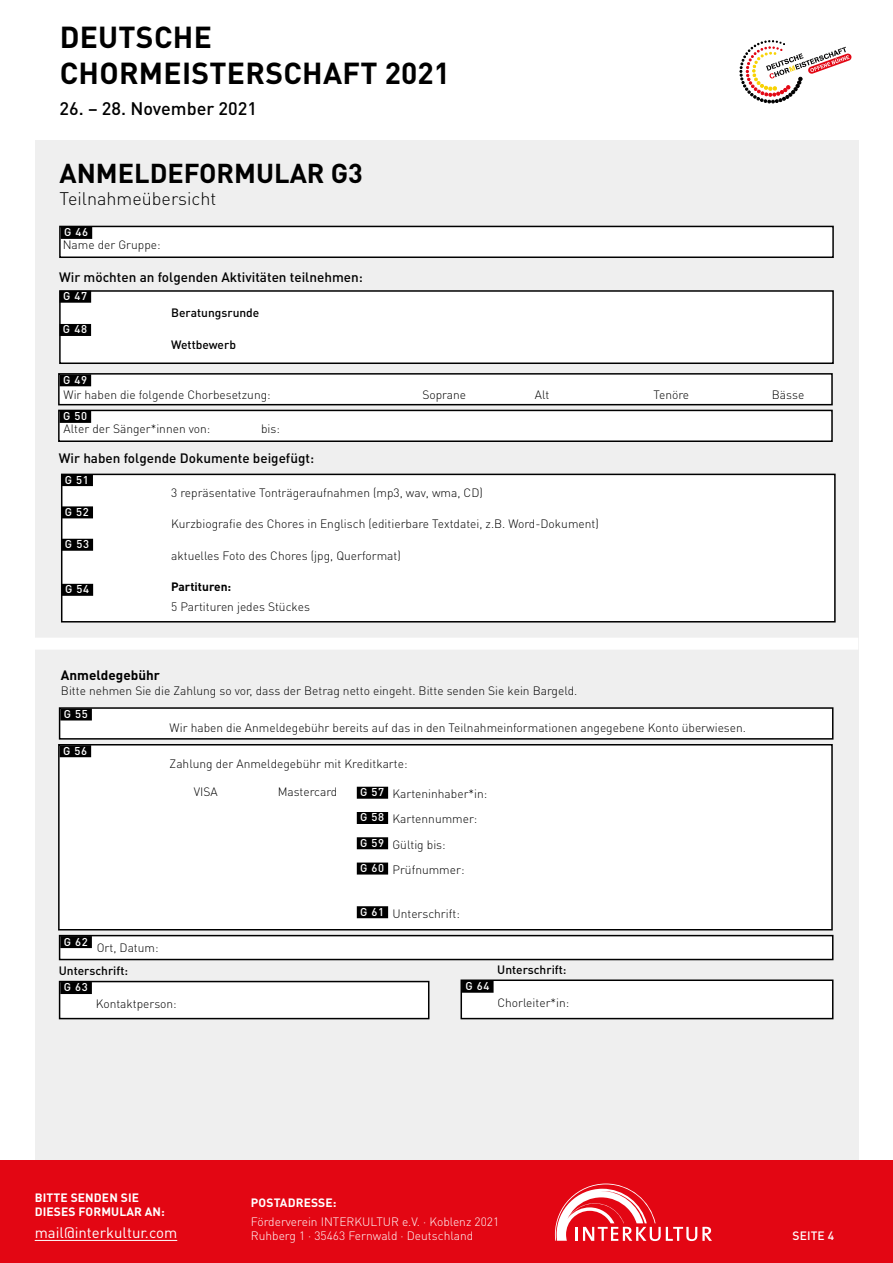
<style>
.page{position:relative;width:893px;height:1263px;background:#fff}
.page>*{position:absolute;margin:0;border:0;box-sizing:border-box;transform-origin:0 0}
.t1{font:700 30px/36px "DIN Pro";letter-spacing:.01em;color:#000}
.t2{font:700 27px "DIN Pro";color:#000}
.t3{font:500 18px "DIN Pro";color:#000}
.t4{font:300 18px "DIN Pro";color:#000}
.t5{font:15px "DIN Pro";color:#fff}
.t6{font:500 13.5px "DIN Pro";color:#000}
.t7{font:700 13.5px "DIN Pro";color:#000}
.t8{font:300 12px/25.5px "DIN Pro";color:#000}
.t9{font:300 12px/14.4px "DIN Pro";color:#fff}
.t10{font:500 12px "DIN Pro";color:#000}
.t11{font:700 12px/14.4px "DIN Pro";letter-spacing:.01em;color:#fff}
.t12{font:700 12px "DIN Pro";color:#000}
.t13{font:500 12px "DIN Pro";letter-spacing:.01em;color:#fff}
.t14{font:500 11.25px "DIN Pro";letter-spacing:.06em;color:#fff}
</style>
<div class="page">
<div style="left:35px;top:140px;width:823px;height:1021px;background:#efefef"></div>
<div style="left:0;top:1161px;width:893px;height:102px;background:#e30613"></div>
<svg style="left:555px;top:1183px;width:157px;height:58px"></svg>
<div style="left:60px;top:291px;width:773px;height:72px;background:#fff"></div>
<div style="left:59px;top:290px;width:775px;height:74px;border:2px solid #000"></div>
<div style="left:62px;top:474px;width:773px;height:148px;background:#fff"></div>
<div style="left:61px;top:474px;width:775px;height:148px;border:2px solid #000"></div>
<div style="left:60px;top:226px;width:773px;height:31px;background:#fff"></div>
<div style="left:61px;top:227px;width:31px;height:12px;background:#000"></div>
<div style="left:59px;top:226px;width:775px;height:32px;border:2px solid #000"></div>
<div style="left:61px;top:474px;width:32px;height:12px;background:#000"></div>
<div style="left:61px;top:506px;width:32px;height:12px;background:#000"></div>
<div style="left:62px;top:539px;width:31px;height:12px;background:#000"></div>
<div style="left:62px;top:584px;width:31px;height:12px;background:#000"></div>
<div style="left:60px;top:291px;width:31px;height:12px;background:#000"></div>
<div style="left:60px;top:324px;width:31px;height:12px;background:#000"></div>
<div style="left:60px;top:708px;width:773px;height:31px;background:#fff"></div>
<div style="left:60px;top:708px;width:32px;height:12px;background:#000"></div>
<div style="left:59px;top:707px;width:774px;height:33px;border:2px solid #000"></div>
<div style="left:59px;top:745px;width:773px;height:185px;background:#fff"></div>
<div style="left:60px;top:745px;width:31px;height:12px;background:#000"></div>
<div style="left:58px;top:744px;width:775px;height:186px;border:2px solid #000"></div>
<div style="left:35px;top:638px;width:823px;height:12px;background:#fff"></div>
<div style="left:357px;top:787px;width:31px;height:12px;background:#000"></div>
<div style="left:357px;top:812px;width:31px;height:12px;background:#000"></div>
<div style="left:357px;top:837px;width:31px;height:12px;background:#000"></div>
<div style="left:357px;top:862px;width:31px;height:12px;background:#000"></div>
<div style="left:357px;top:906px;width:31px;height:12px;background:#000"></div>
<div style="left:60px;top:935px;width:773px;height:24px;background:#fff"></div>
<div style="left:60px;top:936px;width:32px;height:12px;background:#000"></div>
<div style="left:59px;top:935px;width:774px;height:25px;border:2px solid #000"></div>
<div style="left:60px;top:981px;width:369px;height:37px;background:#fff"></div>
<div style="left:60px;top:982px;width:32px;height:12px;background:#000"></div>
<div style="left:59px;top:981px;width:370px;height:38px;border:2px solid #000"></div>
<div style="left:461px;top:980px;width:372px;height:38px;background:#fff"></div>
<div style="left:462px;top:981px;width:32px;height:12px;background:#000"></div>
<div style="left:460px;top:979px;width:373px;height:40px;border:2px solid #000"></div>
<div style="left:59px;top:374px;width:773px;height:31px;background:#fff"></div>
<div style="left:60px;top:374px;width:31px;height:12px;background:#000"></div>
<div style="left:58px;top:373px;width:775px;height:32px;border:2px solid #000"></div>
<div style="left:59px;top:410px;width:773px;height:31px;background:#fff"></div>
<div style="left:60px;top:411px;width:31px;height:12px;background:#000"></div>
<div style="left:58px;top:410px;width:775px;height:32px;border:2px solid #000"></div>
<hr style="left:35px;top:1240px;width:142px;height:1px;background:#fff">
<svg style="left:740px;top:41px;width:112px;height:62px"></svg>
<h1 class="t1" style="left:60px;top:18px;width:392px">DEUTSCHE<br>CHORMEISTERSCHAFT 2021</h1>
<h3 class="t3" style="left:60px;top:96px;width:199px">26. – 28. November 2021</h3>
<h2 class="t2" style="left:60px;top:155px;width:305px">ANMELDEFORMULAR G3</h2>
<h3 class="t4" style="left:60px;top:186px;width:158px">Teilnahmeübersicht</h3>
<p class="t14" style="left:64px;top:225px;width:26px">G 46</p>
<p class="t8" style="left:63px;top:231px;width:99px">Name der Gruppe:</p>
<p class="t6" style="left:59px;top:268px;width:305px">Wir möchten an folgenden Aktivitäten teilnehmen:</p>
<p class="t14" style="left:63px;top:288px;width:26px">G 47</p>
<p class="t14" style="left:63px;top:322px;width:26px">G 48</p>
<p class="t10" style="left:171px;top:305px;width:90px">Beratungsrunde</p>
<p class="t10" style="left:171px;top:336px;width:66px">Wettbewerb</p>
<p class="t14" style="left:63px;top:372px;width:26px">G 49</p>
<p class="t14" style="left:63px;top:409px;width:26px">G 50</p>
<p class="t8" style="left:64px;top:381px;width:209px">Wir haben die folgende Chorbesetzung:</p>
<p class="t8" style="left:422px;top:381px;width:45px">Soprane</p>
<p class="t8" style="left:535px;top:381px;width:16px">Alt</p>
<p class="t8" style="left:653px;top:381px;width:37px">Tenöre</p>
<p class="t8" style="left:772px;top:381px;width:34px">Bässe</p>
<p class="t8" style="left:64px;top:415px;width:148px">Alter der Sänger*innen von:</p>
<p class="t8" style="left:261px;top:415px;width:20px">bis:</p>
<p class="t6" style="left:59px;top:448px;width:257px">Wir haben folgende Dokumente beigefügt:</p>
<p class="t14" style="left:65px;top:472px;width:26px">G 51</p>
<p class="t14" style="left:65px;top:504px;width:26px">G 52</p>
<p class="t14" style="left:65px;top:536px;width:26px">G 53</p>
<p class="t14" style="left:65px;top:581px;width:26px">G 54</p>
<p class="t8" style="left:171px;top:479px;width:313px">3 repräsentative Tonträgeraufnahmen (mp3, wav, wma, CD)</p>
<p class="t8" style="left:171px;top:511px;width:429px">Kurzbiografie des Chores in Englisch (editierbare Textdatei, z.B. Word-Dokument)</p>
<p class="t8" style="left:171px;top:542px;width:231px">aktuelles Foto des Chores (jpg, Querformat)</p>
<p class="t12" style="left:171px;top:579px;width:62px">Partituren:</p>
<p class="t8" style="left:171px;top:593px;width:140px">5 Partituren jedes Stückes</p>
<p class="t7" style="left:61px;top:666px;width:100px">Anmeldegebühr</p>
<p class="t8" style="left:61px;top:677px;width:518px">Bitte nehmen Sie die Zahlung so vor, dass der Betrag netto eingeht. Bitte senden Sie kein Bargeld.</p>
<p class="t14" style="left:64px;top:706px;width:26px">G 55</p>
<p class="t14" style="left:63px;top:743px;width:26px">G 56</p>
<p class="t8" style="left:170px;top:715px;width:578px">Wir haben die Anmeldegebühr bereits auf das in den Teilnahmeinformationen angegebene Konto überwiesen.</p>
<p class="t8" style="left:170px;top:750px;width:239px">Zahlung der Anmeldegebühr mit Kreditkarte:</p>
<p class="t8" style="left:194px;top:779px;width:25px">VISA</p>
<p class="t8" style="left:278px;top:779px;width:61px">Mastercard</p>
<p class="t8" style="left:392px;top:780px;width:96px">Karteninhaber*in:<br>Kartennummer:<br>Gültig bis:<br>Prüfnummer:</p>
<p class="t8" style="left:392px;top:900px;width:69px">Unterschrift:</p>
<p class="t14" style="left:360px;top:784px;width:26px">G 57</p>
<p class="t14" style="left:360px;top:810px;width:26px">G 58</p>
<p class="t14" style="left:360px;top:835px;width:26px">G 59</p>
<p class="t14" style="left:360px;top:860px;width:26px">G 60</p>
<p class="t14" style="left:360px;top:904px;width:26px">G 61</p>
<p class="t14" style="left:64px;top:934px;width:26px">G 62</p>
<p class="t14" style="left:64px;top:980px;width:26px">G 63</p>
<p class="t14" style="left:465px;top:978px;width:26px">G 64</p>
<p class="t8" style="left:97px;top:934px;width:63px">Ort, Datum:</p>
<p class="t10" style="left:59px;top:962px;width:71px">Unterschrift:</p>
<p class="t10" style="left:497px;top:962px;width:71px">Unterschrift:</p>
<p class="t8" style="left:96px;top:990px;width:83px">Kontaktperson:</p>
<p class="t8" style="left:497px;top:989px;width:73px">Chorleiter*in:</p>
<p class="t11" style="left:35px;top:1190px;width:132px">BITTE SENDEN SIE<br>DIESES FORMULAR AN:</p>
<p class="t5" style="left:35px;top:1223px;width:144px">mail@interkultur.com</p>
<p class="t13" style="left:792px;top:1228px;width:43px">SEITE 4</p>
<p class="t11" style="left:251px;top:1195px;width:87px">POSTADRESSE:</p>
<p class="t9" style="left:251px;top:1214px;width:250px">Förderverein INTERKULTUR e.V. · Koblenz 2021<br>Ruhberg 1 · 35463 Fernwald · Deutschland</p>
</div>
